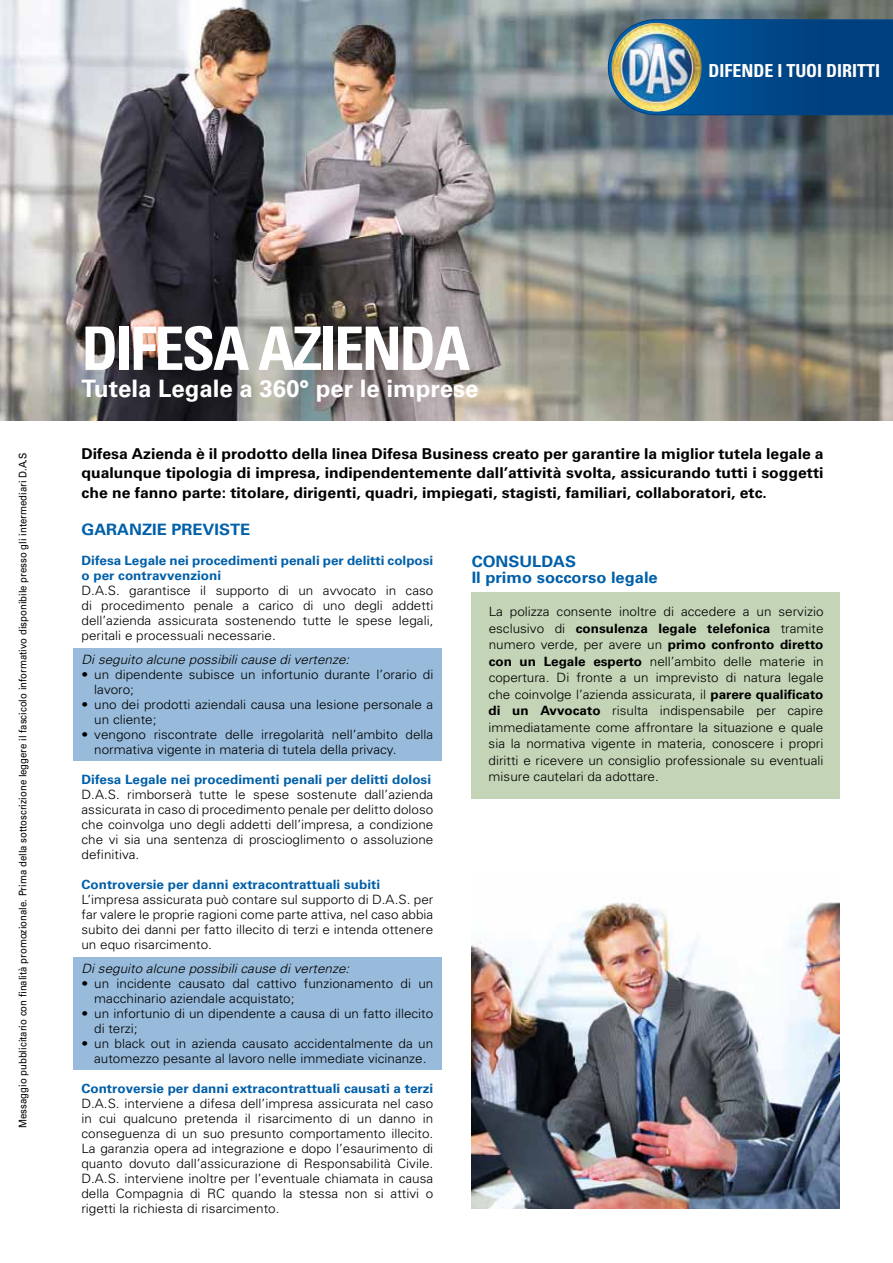
<style>
.page{position:relative;width:893px;height:1263px;background:#fff}
.page>*{position:absolute;margin:0;border:0;box-sizing:border-box;transform-origin:0 0}
.t1{font:700 condensed 60px "Univers";letter-spacing:-.04em;color:#fff}
.t2{font:700 24px "Univers";color:#fff}
.t3{font:700 condensed 18px/18.5px "Univers";color:#fff}
.t4{font:700 15.6px/16.5px "Univers";color:#0060a9;scale:1.05 1}
.t5{font:700 15px/19.5px "Univers";color:#000;text-align:justify;scale:1.05 1}
.t6{font:300 12.9px/15px "Univers";color:#000;text-align:justify;scale:1.05 1}
.t7{font:700 12.9px/15px "Univers";color:#0060a9;scale:1.05 1}
.t8{font:italic 300 12.9px "Univers";color:#000;scale:1.05 1}
.t9{font:700 12.9px "Univers";color:#005ea8;scale:1.05 1}
.t10{font:10.5px "Univers";color:#000;scale:.91 1}
.s1{font-weight:700}
</style>
<div class="page">
<div style="left:472px;top:592px;width:368px;height:206px;background:#c4d4b6"></div>
<div style="left:73px;top:648px;width:368px;height:113px;background:#98bbdb"></div>
<div style="left:73px;top:957px;width:368px;height:112px;background:#98bbdb"></div>
<img style="left:0;top:0;width:893px;height:421px">
<svg style="left:608px;top:19px;width:285px;height:96px;background:#034785"></svg>
<img style="left:612px;top:23px;width:90px;height:89px">
<img style="left:472px;top:902px;width:368px;height:307px">
<h3 class="t3" style="left:755px;top:52px;width:104px">DIFENDE<br>I TUOI DIRITTI</h3>
<h3 class="t3" style="left:709px;top:61px;width:173px">DIFENDE I TUOI DIRITTI</h3>
<p class="t10" style="left:16px;top:1128px;width:744px;rotate:-90deg">Messaggio pubblicitario con finalità promozionale. Prima della sottoscrizione leggere il fascicolo informativo disponibile presso gli intermediari D.A.S</p>
<h1 class="t1" style="left:82px;top:312px;width:26px">DIFE</h1>
<h1 class="t1" style="left:182px;top:312px;width:289px">SA AZIENDA</h1>
<h2 class="t2" style="left:82px;top:375px;width:398px">Tutela Legale a 360° per le imprese</h2>
<p class="t5" style="left:82px;top:444px;width:708px">Difesa Azienda è il prodotto della linea Difesa Business creato per garantire la miglior tutela legale a qualunque tipologia di impresa, indipendentemente dall’attività svolta, assicurando tutti i soggetti che ne fanno parte: titolare, dirigenti, quadri, impiegati, stagisti, familiari, collaboratori, etc.</p>
<p class="t4" style="left:82px;top:522px;width:162px">garanzie previste</p>
<p class="t7" style="left:82px;top:553px;width:337px">Difesa Legale nei procedimenti penali per delitti colposi o per contravvenzioni</p>
<p class="t6" style="left:82px;top:583px;width:337px">D.A.S. garantisce il supporto di un avvocato in caso di procedimento penale a carico di uno degli addetti dell’azienda assicurata sostenendo tutte le spese legali, peritali e processuali necessarie.</p>
<p class="t8" style="left:82px;top:652px;width:257px">Di seguito alcune possibili cause di vertenze:</p>
<p class="t6" style="left:94px;top:667px;width:324px;text-indent:-13px">• un dipendente subisce un infortunio durante l’orario di lavoro;</p>
<p class="t6" style="left:94px;top:697px;width:324px;text-indent:-13px">• uno dei prodotti aziendali causa una lesione personale a un cliente;</p>
<p class="t6" style="left:94px;top:727px;width:324px;text-indent:-13px">• vengono riscontrate delle irregolarità nell’ambito della normativa vigente in materia di tutela della privacy.</p>
<p class="t7" style="left:82px;top:772px;width:334px">Difesa Legale nei procedimenti penali per delitti dolosi</p>
<p class="t6" style="left:82px;top:787px;width:337px">D.A.S. rimborserà tutte le spese sostenute dall’azienda assicurata in caso di procedimento penale per delitto doloso che coinvolga uno degli addetti dell’impresa, a condizione che vi sia una sentenza di proscioglimento o assoluzione definitiva.</p>
<p class="t7" style="left:82px;top:877px;width:286px">Controversie per danni extracontrattuali subiti</p>
<p class="t6" style="left:81px;top:892px;width:337px">L’impresa assicurata può contare sul supporto di D.A.S. per far valere le proprie ragioni come parte attiva, nel caso abbia subito dei danni per fatto illecito di terzi e intenda ottenere un equo risarcimento.</p>
<p class="t8" style="left:81px;top:960px;width:257px">Di seguito alcune possibili cause di vertenze:</p>
<p class="t6" style="left:94px;top:975px;width:324px;text-indent:-13px">• un incidente causato dal cattivo funzionamento di un macchinario aziendale acquistato;</p>
<p class="t6" style="left:94px;top:1005px;width:324px;text-indent:-13px">• un infortunio di un dipendente a causa di un fatto illecito di terzi;</p>
<p class="t6" style="left:81px;top:1035px;width:337px;text-align:center">• un black out in azienda causato accidentalmente da un automezzo pesante al lavoro nelle immediate vicinanze.</p>
<p class="t9" style="left:81px;top:1080px;width:337px">Controversie per danni extracontrattuali causati a terzi</p>
<p class="t6" style="left:81px;top:1095px;width:337px">D.A.S. interviene a difesa dell’impresa assicurata nel caso in cui qualcuno pretenda il risarcimento di un danno in conseguenza di un suo presunto comportamento illecito.<br>La garanzia opera ad integrazione e dopo l’esaurimento di quanto dovuto dall’assicurazione di Responsabilità Civile.<br>D.A.S. interviene inoltre per l’eventuale chiamata in causa della Compagnia di RC quando la stessa non si attivi o rigetti la richiesta di risarcimento.</p>
<p class="t4" style="left:472px;top:553px;width:69px">Consulda</p>
<p class="t4" style="left:472px;top:553px;width:179px;text-indent:94px">s<br>Il primo soccorso legale</p>
<p class="t6" style="left:489px;top:603px;width:320px;line-height:16.5px">La polizza consente inoltre di accedere a un servizio esclusivo di <span class="s1">consulenza legale telefonica</span> tramite numero verde, per avere un <span class="s1">primo confronto diretto con un Legale esperto</span> nell’ambito delle materie in copertura. Di fronte a un imprevisto di natura legale che coinvolge l’azienda assicurata, il <span class="s1">parere qualificato di un Avvocato</span> risulta indispensabile per capire immediatamente come affrontare la situazione e quale sia la normativa vigente in materia, conoscere i propri diritti e ricevere un consiglio professionale su eventuali misure cautelari da adottare.</p>
</div>
